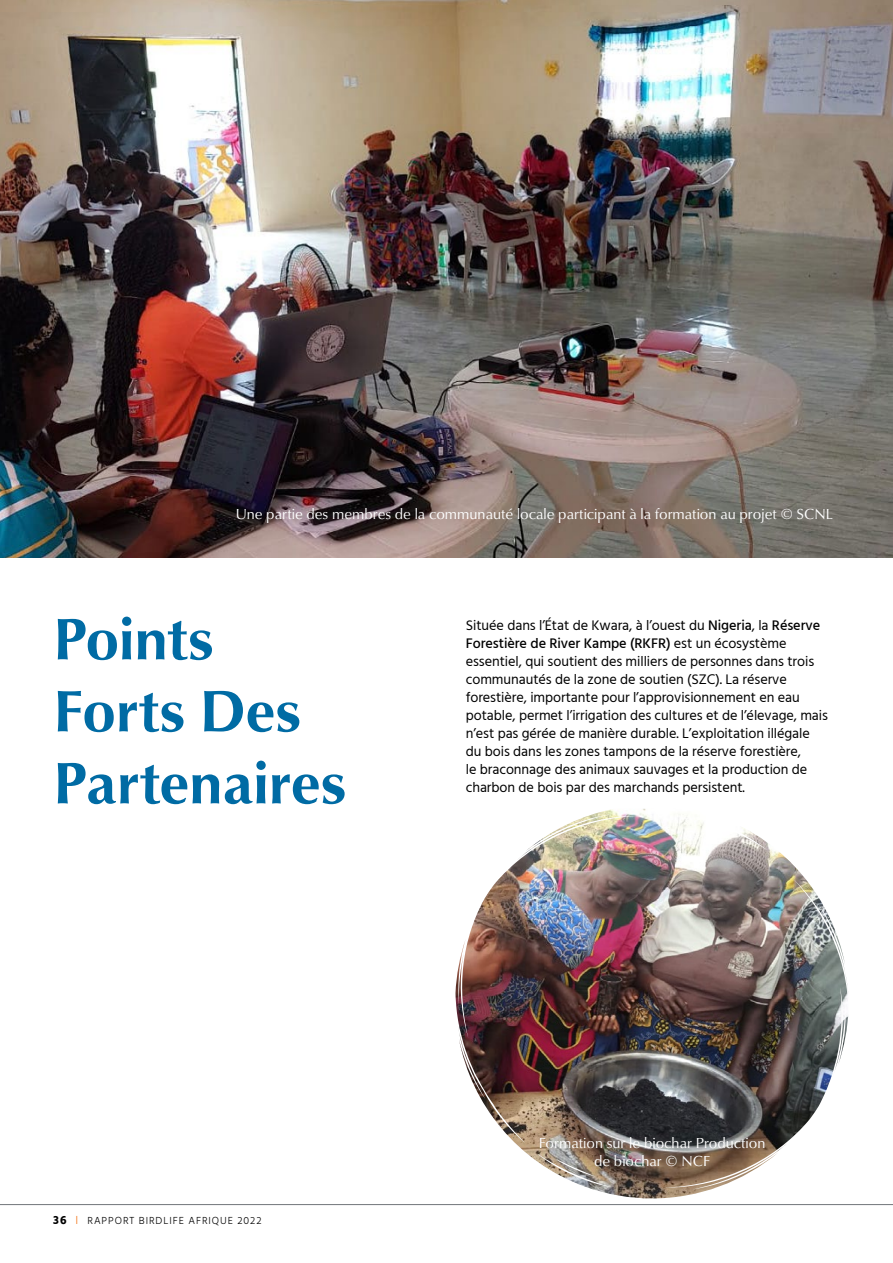
<style>
.page{position:relative;width:893px;height:1263px;background:#fff}
.page>*{position:absolute;margin:0;border:0;box-sizing:border-box;transform-origin:0 0}
.t1{font:700 60px/72px "Classico URWTOT";color:#006ba4}
.t2{font:15px/18px "Classico URWTOT";color:#fff;text-align:center}
.t3{font:14.25px/18px "Hind Madurai";letter-spacing:-.005em;color:#000}
.t4{font:300 10.5px "Hind Madurai";letter-spacing:.09em;color:#000}
.s1{font-weight:500}
.s2{font-weight:700;font-size:12px}
.s3{font-size:12px;color:#f47920}
</style>
<div class="page">
<hr style="left:0;top:1204px;width:893px;height:1px;background:#71767a">
<img style="left:0;top:0;width:893px;height:557px">
<img style="left:455px;top:809px;width:332px;height:389px">
<p class="t2" style="left:236px;top:505px;width:598px">Une partie des membres de la communauté locale participant à la formation au projet © SCNL</p>
<h1 class="t1" style="left:53px;top:609px;width:294px">Points<br>Forts Des<br>Partenaires</h1>
<p class="t3" style="left:466px;top:617px;width:364px">Située dans l’État de Kwara, à l’ouest du <span class="s1">Nigeria</span>, la <span class="s1">Réserve Forestière de River Kampe (RKFR)</span> est un écosystème essentiel, qui soutient des milliers de personnes dans trois communautés de la zone de soutien (SZC). La réserve forestière, importante pour l’approvisionnement en eau potable, permet l’irrigation des cultures et de l’élevage, mais n’est pas gérée de manière durable. L’exploitation illégale du bois dans les zones tampons de la réserve forestière,<br>le braconnage des animaux sauvages et la production de charbon de bois par des marchands persistent.</p>
<p class="t4" style="left:53px;top:1217px;width:210px"><span class="s2">36</span> <span class="s3">I</span> RAPPORT BIRDLIFE AFRIQUE 2022</p>
<p class="t2" style="left:539px;top:1134px;width:228px">Formation sur le biochar Production de biochar © NCF</p>
</div>
